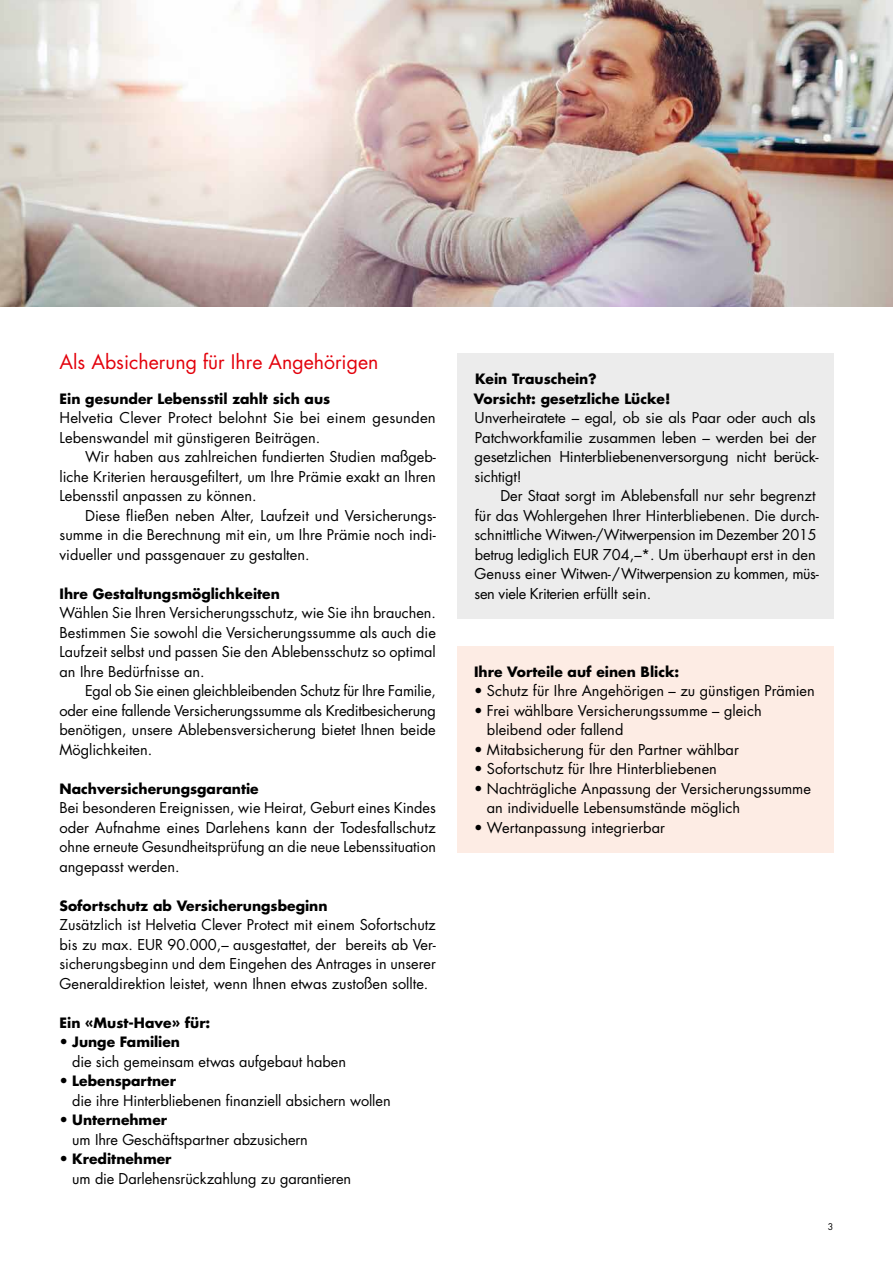
<style>
.page{position:relative;width:893px;height:1263px;background:#fff}
.page>*{position:absolute;margin:0;border:0;box-sizing:border-box;transform-origin:0 0}
.t1{font:19.5px "Futura Std";color:#e3000b}
.t2{font:14.55px/19.5px "Futura Std";color:#000;text-align:justify}
.t3{font:700 13.8px/19.5px "Futura Std";color:#000}
.t4{font:9px "Futura Std";color:#000}
.s1{font-weight:400;font-size:14.55px}
</style>
<div class="page">
<img style="left:0;top:0;width:893px;height:306px">
<div style="left:457px;top:645px;width:376px;height:207px;background:#fdece4"></div>
<div style="left:457px;top:353px;width:376px;height:265px;background:#ececec"></div>
<h1 class="t1" style="left:60px;top:349px;width:320px">Als Absicherung für Ihre Angehörigen</h1>
<p class="t3" style="left:60px;top:389px;width:272px">Ein gesunder Lebensstil zahlt sich aus</p>
<p class="t2" style="left:60px;top:408px;width:378px">Helvetia Clever Protect belohnt Sie bei einem gesunden<br>Lebenswandel mit günstigeren Beiträgen.</p>
<p class="t2" style="left:60px;top:447px;width:378px;text-indent:26px">Wir haben aus zahlreichen fundierten Studien maßgeb&shy;liche Kriterien herausgefiltert, um Ihre Prämie exakt an Ihren Lebensstil anpassen zu können.</p>
<p class="t2" style="left:60px;top:506px;width:378px;text-indent:26px">Diese fließen neben Alter, Laufzeit und Versicherungs&shy;summe in die Berechnung mit ein, um Ihre Prämie noch indi&shy;vidueller und passgenauer zu gestalten.</p>
<p class="t3" style="left:60px;top:584px;width:222px">Ihre Gestaltungsmöglichkeiten</p>
<p class="t2" style="left:60px;top:603px;width:378px">Wählen Sie Ihren Versicherungsschutz, wie Sie ihn brauchen.<br>Bestimmen Sie sowohl die Versicherungssumme als auch die Laufzeit selbst und passen Sie den Ablebensschutz so optimal an Ihre Bedürfnisse an.</p>
<p class="t2" style="left:60px;top:681px;width:378px;text-indent:26px">Egal ob Sie einen gleichbleibenden Schutz für Ihre Familie, oder eine fallende Versicherungssumme als Kreditbesicherung benötigen, unsere Ablebensversicherung bietet Ihnen beide Möglichkeiten.</p>
<p class="t3" style="left:60px;top:779px;width:201px">Nachversicherungsgarantie</p>
<p class="t2" style="left:60px;top:798px;width:378px">Bei besonderen Ereignissen, wie Heirat, Geburt eines Kindes oder Aufnahme eines Darlehens kann der Todesfallschutz ohne erneute Gesundheitsprüfung an die neue Lebenssituation angepasst werden.</p>
<p class="t3" style="left:60px;top:896px;width:270px">Sofortschutz ab Versicherungsbeginn</p>
<p class="t2" style="left:60px;top:915px;width:378px">Zusätzlich ist Helvetia Clever Protect mit einem Sofortschutz bis zu max. EUR 90.000,– ausgestattet, der bereits ab Ver&shy;sicherungsbeginn und dem Eingehen des Antrages in unserer Generaldirektion leistet, wenn Ihnen etwas zustoßen sollte.</p>
<p class="t3" style="left:60px;top:1013px;width:152px">Ein «Must-Have» für:</p>
<p class="t3" style="left:60px;top:1032px;width:122px"><span class="s1">•</span> Junge Familien</p>
<p class="t2" style="left:72px;top:1052px;width:275px">die sich gemeinsam etwas aufgebaut haben</p>
<p class="t3" style="left:60px;top:1071px;width:118px"><span class="s1">•</span> Lebenspartner</p>
<p class="t2" style="left:72px;top:1091px;width:320px">die ihre Hinterbliebenen finanziell absichern wollen</p>
<p class="t3" style="left:60px;top:1110px;width:109px"><span class="s1">•</span> Unternehmer</p>
<p class="t2" style="left:72px;top:1130px;width:237px">um Ihre Geschäftspartner abzusichern</p>
<p class="t3" style="left:60px;top:1149px;width:114px"><span class="s1">•</span> Kreditnehmer</p>
<p class="t2" style="left:72px;top:1169px;width:280px">um die Darlehensrückzahlung zu garantieren</p>
<p class="t3" style="left:474px;top:369px;width:198px">Kein Trauschein?<br>Vorsicht: gesetzliche Lücke!</p>
<p class="t2" style="left:475px;top:408px;width:346px;text-align:left">Unverheiratete – egal, ob sie als Paar oder auch als Patchworkfamilie zusammen leben – werden bei der gesetzlichen Hinterbliebenenversorgung nicht berück&shy;sichtigt!</p>
<p class="t2" style="left:475px;top:486px;width:346px;text-align:left;text-indent:26px">Der Staat sorgt im Ablebensfall nur sehr begrenzt für das Wohlergehen Ihrer Hinterbliebenen. Die durch&shy;schnittliche Witwen-/Witwerpension im Dezember 2015 betrug lediglich EUR 704,–*. Um überhaupt erst in den Genuss einer Witwen-/Witwerpension zu kommen, müs&shy;sen viele Kriterien erfüllt sein.</p>
<p class="t3" style="left:474px;top:662px;width:207px">Ihre Vorteile auf einen Blick:</p>
<p class="t2" style="left:474px;top:681px;width:342px">• Schutz für Ihre Angehörigen – zu günstigen Prämien</p>
<p class="t2" style="left:487px;top:701px;width:276px;text-indent:-13px">• Frei wählbare Versicherungssumme – gleich bleibend oder fallend</p>
<p class="t2" style="left:474px;top:740px;width:266px">• Mitabsicherung für den Partner wählbar</p>
<p class="t2" style="left:474px;top:759px;width:244px">• Sofortschutz für Ihre Hinterbliebenen</p>
<p class="t2" style="left:487px;top:779px;width:326px;text-indent:-13px">• Nachträgliche Anpassung der Versicherungssumme an individuelle Lebensumstände möglich</p>
<p class="t2" style="left:474px;top:818px;width:192px">• Wertanpassung integrierbar</p>
<p class="t4" style="left:828px;top:1221px;width:7px">3</p>
</div>
